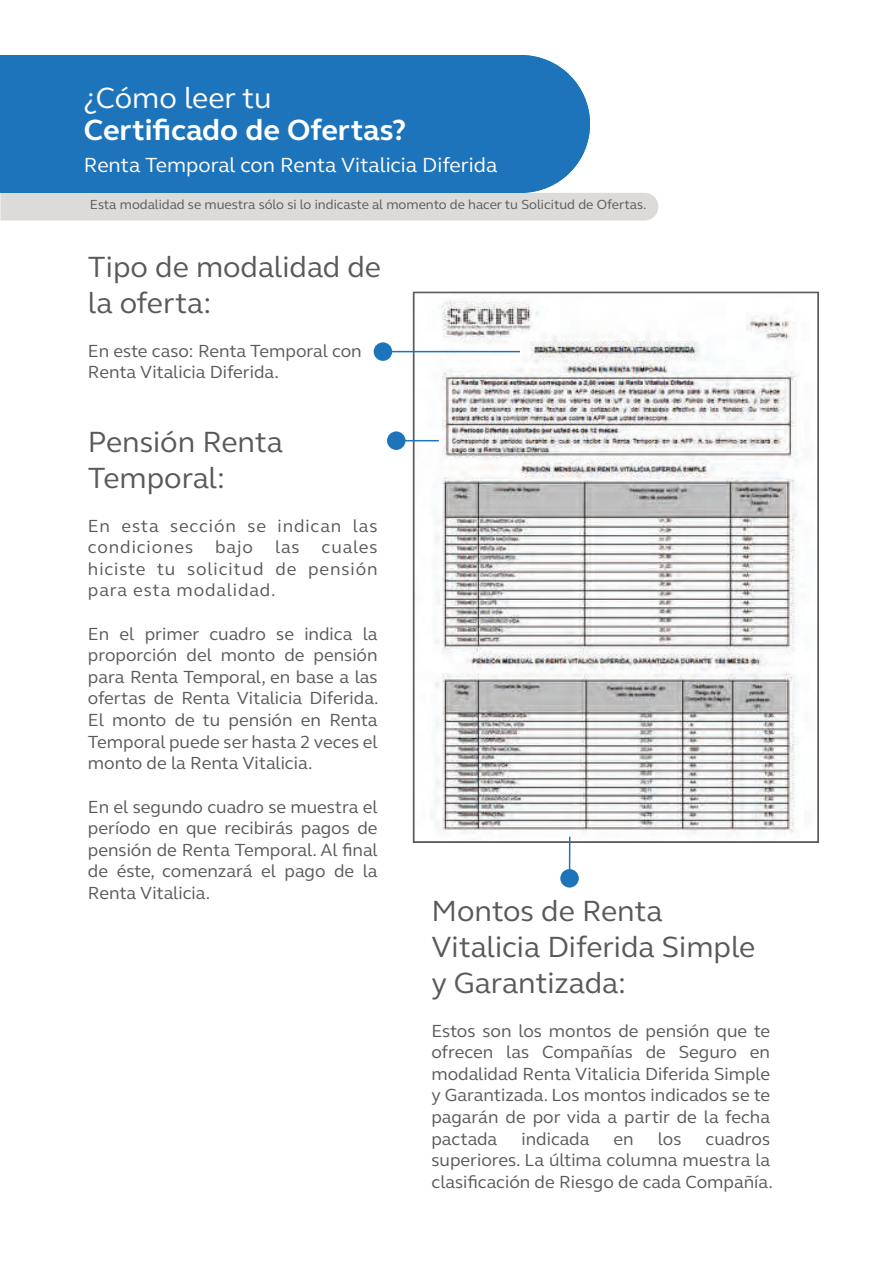
<style>
.page{position:relative;width:893px;height:1263px;background:#fff}
.page>*{position:absolute;margin:0;border:0;box-sizing:border-box;transform-origin:0 0}
.t1{font:30px/36px "FS Elliot Pro";color:#595959}
.t2{font:700 30px "FS Elliot Pro";color:#fff}
.t3{font:30px "FS Elliot Pro";color:#fff}
.t4{font:21px "FS Elliot Pro";color:#fff}
.t5{font:18px/21.6px "FS Elliot Pro";color:#595959;text-align:justify}
.t6{font:13.5px "FS Elliot Pro";color:#595959}
</style>
<div class="page">
<img style="left:417px;top:301px;width:380px;height:538px">
<div style="left:413px;top:292px;width:406px;height:551px;border:2px solid #5b5b5b"></div>
<div style="left:0;top:193px;width:658px;height:27px;background:#dcdbda"></div>
<div style="left:452px;top:55px;width:138px;height:138px;background:#1e74bb;border-radius:50%"></div>
<div style="left:0;top:55px;width:525px;height:138px;background:#1e74bb"></div>
<hr style="left:396px;top:440px;width:43px;height:1px;background:#1e74bb">
<hr style="left:383px;top:351px;width:137px;height:1px;background:#1e74bb">
<div style="left:374px;top:342px;width:18px;height:19px;background:#1e74bb;border-radius:50%"></div>
<div style="left:387px;top:431px;width:18px;height:19px;background:#1e74bb;border-radius:50%"></div>
<div style="left:560px;top:869px;width:19px;height:18px;background:#1e74bb;border-radius:50%"></div>
<hr style="left:569px;top:837px;width:1px;height:41px;background:#1e74bb">
<h1 class="t3" style="left:84px;top:78px;width:189px">¿Cómo leer tu</h1>
<h1 class="t2" style="left:84px;top:110px;width:324px">Certificado de Ofertas?</h1>
<p class="t4" style="left:84px;top:151px;width:415px">Renta Temporal con Renta Vitalicia Diferida</p>
<h1 class="t3" style="left:84px;top:87px;width:215px">Modalidades de</h1>
<h1 class="t2" style="left:84px;top:118px;width:246px">pensión y SCOMP</h1>
<p class="t6" style="left:90px;top:196px;width:558px">Esta modalidad se muestra sólo si lo indicaste al momento de hacer tu Solicitud de Ofertas.</p>
<h1 class="t1" style="left:88px;top:248px;width:295px">Tipo de modalidad de la oferta:</h1>
<p class="t5" style="left:88px;top:339px;width:275px">En este caso: Renta Temporal con<br>Renta Vitalicia Diferida.</p>
<h1 class="t1" style="left:88px;top:424px;width:196px">Pensión Renta<br>Temporal:</h1>
<p class="t5" style="left:88px;top:514px;width:291px">En esta sección se indican las condiciones bajo las cuales hiciste tu solicitud de pensión para esta modalidad.</p>
<p class="t5" style="left:88px;top:622px;width:292px">En el primer cuadro se indica la proporción del monto de pensión para Renta Temporal, en base a las ofertas de Renta Vitalicia Diferida.<br>El monto de tu pensión en Renta Temporal puede ser hasta 2 veces el monto de la Renta Vitalicia.</p>
<p class="t5" style="left:88px;top:795px;width:291px">En el segundo cuadro se muestra el período en que recibirás pagos de pensión de Renta Temporal. Al final de éste, comenzará el pago de la Renta Vitalicia.</p>
<h1 class="t1" style="left:431px;top:892px;width:325px">Montos de Renta<br>Vitalicia Diferida Simple y Garantizada:</h1>
<p class="t5" style="left:431px;top:1019px;width:340px">Estos son los montos de pensión que te ofrecen las Compañías de Seguro en modalidad Renta Vitalicia Diferida Simple y Garantizada. Los montos indicados se te pagarán de por vida a partir de la fecha pactada</p>
<p class="t5" style="left:431px;top:1127px;width:343px;text-align:left;text-indent:274px">cuadros superiores. La última columna muestra la clasificación de Riesgo de cada Compañía.</p>
<p class="t5" style="left:521px;top:1127px;width:69px">indicada</p>
<p class="t5" style="left:614px;top:1127px;width:22px">en</p>
<p class="t5" style="left:658px;top:1127px;width:25px">los</p>
</div>
